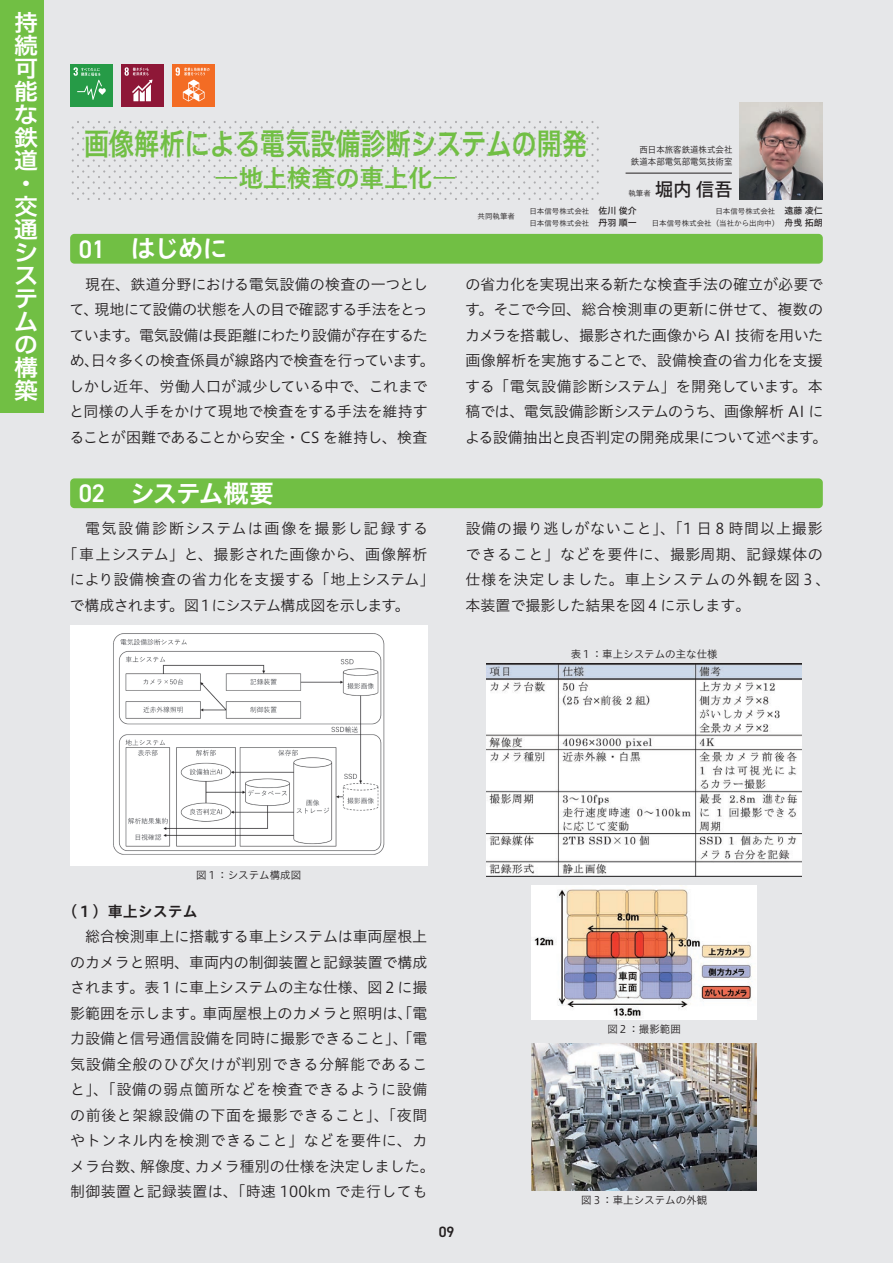
<style>
.page{position:relative;width:893px;height:1263px;background:#e6e7e9}
.page>*{position:absolute;margin:0;border:0;box-sizing:border-box;transform-origin:0 0}
.t1{font:30px "Hiragino UD Sans F Std W6";letter-spacing:.01em;color:#71bf44;scale:.83 1}
.t2{font:25.5px "Hiragino UD Sans Std N W6";letter-spacing:-.065em;color:#fff}
.t3{font:24px "Hiragino UD Sans F Std W6";letter-spacing:.01em;color:#71bf44}
.t4{font:22.8px/23.1px "Hiragino UD Sans F Std W6";color:#fff;scale:1.05 1}
.t5{font:500 18px "Koz Go Pro";color:#231f20}
.t6{font:15px/25.5px "Hiragino UD Sans Std N W3";color:#231f20}
.t7{font:15px/25.5px "Hiragino UD Sans Std N W3";letter-spacing:.045em;color:#231f20}
.t8{font:15px "Hiragino UD Sans Std N W3";letter-spacing:.025em;color:#231f20}
.t9{font:15px "Hiragino UD Sans Std N W3";letter-spacing:.03em;color:#231f20}
.t10{font:15px "Hiragino UD Sans Std N W3";letter-spacing:-.06em;color:#231f20}
.t11{font:15px "Hiragino UD Sans Std N W3";letter-spacing:.1em;color:#231f20}
.t12{font:15px "Hiragino UD Sans Std N W6";color:#231f20}
.t13{font:600 15px "DIN2014";color:#231f20}
.t14{font:10.5px "Hiragino UD Sans Std N W3";color:#231f20}
.t15{font:9px/12px "Hiragino UD Sans Std N W3";color:#231f20;text-align:right;scale:.94 1}
.t16{font:7.5px/12px "Hiragino UD Sans Std N W3";color:#231f20}
.s1{font-family:"DIN2014";font-weight:600}
.s2{font-family:"Hiragino UD Sans Std N W5";font-size:9px}
</style>
<div class="page">
<svg style="left:71px;top:121px;width:528px;height:79px"></svg>
<div style="left:70px;top:64px;width:43px;height:42px;background:#269b47"></div>
<svg style="left:74px;top:67px;width:32px;height:33px"></svg>
<div style="left:121px;top:64px;width:43px;height:42px;background:#8e1737"></div>
<svg style="left:125px;top:67px;width:28px;height:34px"></svg>
<div style="left:172px;top:64px;width:43px;height:42px;background:#f36c24"></div>
<svg style="left:176px;top:67px;width:33px;height:34px"></svg>
<hr style="left:626px;top:173px;width:106px;height:1px;background:#231f20">
<img style="left:739px;top:103px;width:84px;height:97px">
<div style="left:70px;top:234px;width:753px;height:30px;background:#71bf44;border-radius:4px"></div>
<div style="left:70px;top:478px;width:753px;height:30px;background:#71bf44;border-radius:4px"></div>
<div style="left:70px;top:625px;width:357px;height:241px;background:#fff"></div>
<img style="left:113px;top:633px;width:272px;height:222px">
<img style="left:486px;top:664px;width:316px;height:212px">
<img style="left:531px;top:885px;width:226px;height:135px">
<img style="left:531px;top:1044px;width:226px;height:147px">
<div style="left:0;top:0;width:43px;height:412px;background:#71bf44"></div>
<h3 class="t4" style="left:14px;top:9px;width:24px">持続可能な鉄道・交通システムの構築</h3>
<h1 class="t1" style="left:84px;top:121px;width:607px">画像解析による電気設備診断システムの開発</h1>
<h3 class="t3" style="left:214px;top:160px;width:244px">―地上検査の車上化―</h3>
<p class="t15" style="left:631px;top:143px;width:110px">西日本旅客鉄道株式会社鉄道本部電気部電気技術室</p>
<p class="t16" style="left:628px;top:187px;width:24px">執筆者</p>
<p class="t5" style="left:655px;top:178px;width:79px">堀内 信吾</p>
<h2 class="t2" style="left:79px;top:229px;width:151px"><span class="s1">01</span> はじめに</h2>
<p class="t16" style="left:478px;top:210px;width:39px">共同執筆者</p>
<p class="t16" style="left:529px;top:204px;width:109px">日本信号株式会社 <span class="s2">佐川 俊介</span>日本信号株式会社 <span class="s2">丹羽 順一</span></p>
<p class="t16" style="left:652px;top:204px;width:173px;text-align:right">日本信号株式会社 <span class="s2">遠藤 凌仁<br></span>日本信号株式会社（当社から出向中) <span class="s2">舟曵 拓朗</span></p>
<p class="t6" style="left:69px;top:270px;width:367px;text-indent:16px">現在、鉄道分野における電気設備の検査の一つとして、現地にて設備の状態を人の目で確認する手法をとっています。電気設備は長距離にわたり設備が存在するため、日々多くの検査係員が線路内で検査を行っています。しかし近年、労働人口が減少している中で、これまでと同様の人手をかけて現地で検査をする手法を維持することが困難であることから安全・CS を維持し、検査</p>
<p class="t6" style="left:465px;top:270px;width:364px">の省力化を実現出来る新たな検査手法の確立が必要です。そこで今回、総合検測車の更新に併せて、複数のカメラを搭載し、撮影された画像から AI 技術を用いた画像解析を実施することで、設備検査の省力化を支援する「電気設備診断システム」を開発しています。本稿では、電気設備診断システムのうち、画像解析 AI による設備抽出と良否判定の開発成果について述べます。</p>
<h2 class="t2" style="left:79px;top:474px;width:197px"><span class="s1">02</span> システム概要</h2>
<p class="t11" style="left:85px;top:517px;width:344px">電気設備診断システムは画像を撮影し記録する</p>
<p class="t8" style="left:63px;top:543px;width:366px">「車上システム」と、撮影された画像から、画像解析</p>
<p class="t9" style="left:70px;top:568px;width:366px">により設備検査の省力化を支援する「地上システム」</p>
<p class="t10" style="left:70px;top:594px;width:342px">で構成されます。図１にシステム構成図を示します。</p>
<p class="t7" style="left:466px;top:515px;width:366px">設備の撮り逃しがないこと」、「1 日８時間以上撮影できること」などを要件に、撮影周期、記録媒体の仕様を決定しました。車上システムの外観を図３、本装置で撮影した結果を図４に示します。</p>
<p class="t14" style="left:571px;top:646px;width:148px">表１：車上システムの主な仕様</p>
<p class="t14" style="left:196px;top:867px;width:106px">図１：システム構成図</p>
<p class="t12" style="left:63px;top:899px;width:137px">（１）車上システム</p>
<p class="t6" style="left:70px;top:923px;width:366px;text-align:center">総合検測車上に搭載する車上システムは車両屋根上<br>のカメラと照明、車両内の制御装置と記録装置で構成されます。表１に車上システムの主な仕様、図２に撮影範囲を示します。車両屋根上のカメラと照明は、「電力設備と信号通信設備を同時に撮影できること」、「電気設備全般のひび欠けが判別できる分解能であること」、「設備の弱点箇所などを検査できるように設備の前後と架線設備の下面を撮影できること」、「夜間やトンネル内を検測できること」などを要件に、カメラ台数、解像度、カメラ種別の仕様を決定しました。制御装置と記録装置は、「時速 100km で走行しても</p>
<p class="t13" style="left:439px;top:1222px;width:17px">09</p>
<p class="t14" style="left:607px;top:1021px;width:75px">図２：撮影範囲</p>
<p class="t14" style="left:581px;top:1192px;width:127px">図３：車上システムの外観</p>
</div>
